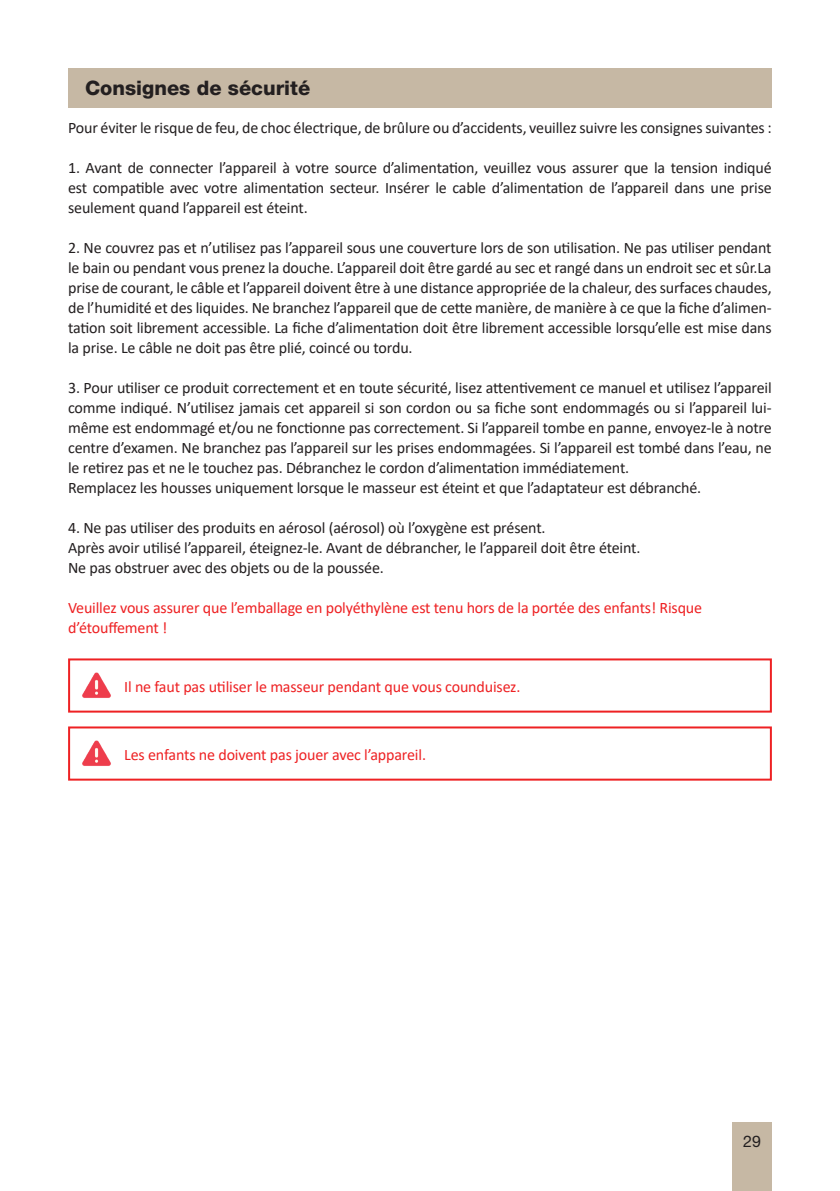
<style>
.page{position:relative;width:840px;height:1191px;background:#fff}
.page>*{position:absolute;margin:0;border:0;box-sizing:border-box;transform-origin:0 0}
.t1{font:800 20px "Helvetica Neue LT Std";color:#231f20}
.t2{font:16px/20px "Calibri";letter-spacing:-.01em;color:#231f20;text-align:justify}
.t3{font:16px/20px "Calibri";letter-spacing:-.01em;color:#ee2123}
.t4{font:16px "Helvetica Neue LT Std";color:#231f20}
</style>
<div class="page">
<div style="left:731px;top:1123px;width:40px;height:68px;background:#c6b8a4"></div>
<div style="left:68px;top:68px;width:703px;height:40px;background:#c6b8a4"></div>
<div style="left:68px;top:658px;width:703px;height:54px;border:2px solid #ee2123"></div>
<img style="left:82px;top:672px;width:29px;height:26px">
<div style="left:68px;top:726px;width:703px;height:54px;border:2px solid #ee2123"></div>
<img style="left:82px;top:740px;width:29px;height:26px">
<p class="t1" style="left:85px;top:76px;width:226px">Consignes de sécurité</p>
<p class="t2" style="left:68px;top:117px;width:704px">Pour éviter le risque de feu, de choc électrique, de brûlure ou d’accidents, veuillez suivre les consignes suivantes :</p>
<p class="t2" style="left:68px;top:157px;width:704px">1. Avant de connecter l’appareil à votre source d’alimentation, veuillez vous assurer que la tension indiqué est compatible avec votre alimentation secteur. Insérer le cable d’alimentation de l’appareil dans une prise seulement quand l’appareil est éteint.</p>
<p class="t2" style="left:68px;top:237px;width:704px">2. Ne couvrez pas et n’utilisez pas l’appareil sous une couverture lors de son utilisation. Ne pas utiliser pendant le bain ou pendant vous prenez la douche. L’appareil doit être gardé au sec et rangé dans un endroit sec et sûr.La prise de courant, le câble et l’appareil doivent être à une distance appropriée de la chaleur, des surfaces chaudes, de l’humidité et des liquides. Ne branchez l’appareil que de cette manière, de manière à ce que la fiche d’alimen&shy;tation soit librement accessible. La fiche d’alimentation doit être librement accessible lorsqu’elle est mise dans la prise. Le câble ne doit pas être plié, coincé ou tordu.</p>
<p class="t2" style="left:68px;top:377px;width:704px;text-align:left">3. Pour utiliser ce produit correctement et en toute sécurité, lisez attentivement ce manuel et utilisez l’appareil comme indiqué. N’utilisez jamais cet appareil si son cordon ou sa fiche sont endommagés ou si l’appareil lui&shy;même est endommagé et/ou ne fonctionne pas correctement. Si l’appareil tombe en panne, envoyez-le à notre centre d’examen. Ne branchez pas l’appareil sur les prises endommagées. Si l’appareil est tombé dans l’eau, ne le retirez pas et ne le touchez pas. Débranchez le cordon d’alimentation immédiatement.<br>Remplacez les housses uniquement lorsque le masseur est éteint et que l’adaptateur est débranché.</p>
<p class="t2" style="left:68px;top:517px;width:573px;text-align:left">4. Ne pas utiliser des produits en aérosol (aérosol) où l’oxygène est présent.<br>Après avoir utilisé l’appareil, éteignez-le. Avant de débrancher, le l’appareil doit être éteint.<br>Ne pas obstruer avec des objets ou de la poussée.</p>
<p class="t3" style="left:68px;top:597px;width:635px">Veuillez vous assurer que l’emballage en polyéthylène est tenu hors de la portée des enfants! Risque d’étouffement !</p>
<p class="t3" style="left:124px;top:676px;width:397px">Il ne faut pas utiliser le masseur pendant que vous counduisez.</p>
<p class="t3" style="left:124px;top:744px;width:303px">Les enfants ne doivent pas jouer avec l’appareil.</p>
<p class="t4" style="left:742px;top:1131px;width:19px">29</p>
</div>
